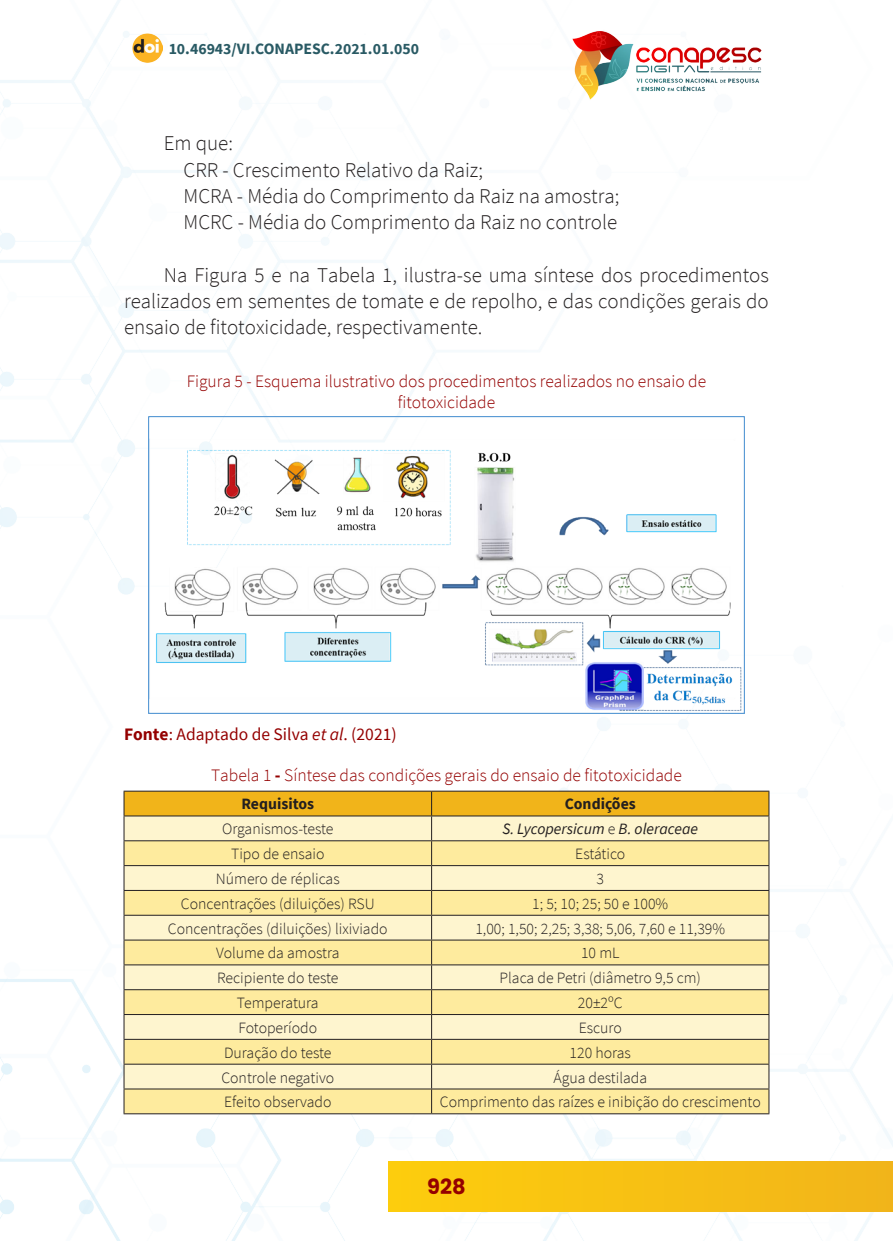
<style>
.page{position:relative;width:893px;height:1241px;background:#fff}
.page>*{position:absolute;margin:0;border:0;box-sizing:border-box;transform-origin:0 0}
._7_CORPO{font:300 21px/26.2px "Source Sans Pro";color:#231f20;text-align:justify}
.t1{font:700 21px "Poppins";color:#940000}
._12_LEGENDAS{font:300 17.5px/21px "Source Sans Pro";color:#940000;text-align:center}
._13_FONTES{font:17.5px "Source Sans Pro";color:#940000}
._16_TABELA_CELULAS{font:300 15.75px "Source Sans Pro";color:#231f20}
.t2{font:700 15.75px "Source Sans Pro";color:#295a64}
._16_TABELA_CELULAS-2{font:italic 15.75px "Source Sans Pro";color:#231f20}
._16_TABELA_CELULAS-3{font:700 15.75px "Source Sans Pro";color:#231f20}
.s1{font-weight:700}
.s2{font-style:italic}
.s3{font-weight:300;font-style:normal}
</style>
<div class="page">
<div style="left:389px;top:1161px;width:504px;height:49px;background:#f7c113"></div>
<img style="left:572px;top:31px;width:190px;height:69px">
<img style="left:132px;top:33px;width:30px;height:30px">
<img style="left:149px;top:417px;width:595px;height:296px">
<hr style="left:124px;top:790px;width:308px;height:1px;background:#231f20">
<hr style="left:432px;top:790px;width:337px;height:1px;background:#231f20">
<svg style="left:124px;top:791px;width:645px;height:322px;background:#f3e2a4"></svg>
<hr style="left:124px;top:1113px;width:308px;height:1px;background:#231f20">
<hr style="left:432px;top:1113px;width:337px;height:1px;background:#231f20">
<p class="t2" style="left:169px;top:38px;width:252px">10.46943/VI.CONAPESC.2021.01.050</p>
<p class="_7_CORPO" style="left:164px;top:130px;width:71px">Em que:</p>
<p class="_7_CORPO" style="left:184px;top:156px;width:301px">CRR - Crescimento Relativo da Raiz;</p>
<p class="_7_CORPO" style="left:184px;top:183px;width:437px">MCRA - Média do Comprimento da Raiz na amostra;</p>
<p class="_7_CORPO" style="left:184px;top:209px;width:435px">MCRC - Média do Comprimento da Raiz no controle</p>
<p class="_7_CORPO" style="left:124px;top:261px;width:646px;text-indent:40px">Na Figura 5 e na Tabela 1, ilustra-se uma síntese dos procedimentos realizados em sementes de tomate e de repolho, e das condições gerais do ensaio de fitotoxicidade, respectivamente.</p>
<p class="_12_LEGENDAS" style="left:187px;top:370px;width:521px">Figura 5 - Esquema ilustrativo dos procedimentos realizados no ensaio de fitotoxicidade</p>
<p class="_13_FONTES" style="left:124px;top:722px;width:274px"><span class="s1">Fonte</span>: Adaptado de Silva <span class="s2">et al</span>. (2021)</p>
<p class="_12_LEGENDAS" style="left:211px;top:764px;width:472px">Tabela 1 <span class="s1">-</span> Síntese das condições gerais do ensaio de fitotoxicidade</p>
<p class="_16_TABELA_CELULAS-3" style="left:241px;top:793px;width:74px">Requisitos</p>
<p class="_16_TABELA_CELULAS-3" style="left:565px;top:793px;width:73px">Condições</p>
<p class="_16_TABELA_CELULAS" style="left:222px;top:819px;width:113px">Organismos-teste</p>
<p class="_16_TABELA_CELULAS-2" style="left:502px;top:818px;width:197px">S. Lycopersicum <span class="s3">e</span> B. oleraceae</p>
<p class="_16_TABELA_CELULAS" style="left:231px;top:844px;width:95px">Tipo de ensaio</p>
<p class="_16_TABELA_CELULAS" style="left:575px;top:844px;width:52px">Estático</p>
<p class="_16_TABELA_CELULAS" style="left:216px;top:868px;width:125px">Número de réplicas</p>
<p class="_16_TABELA_CELULAS" style="left:596px;top:868px;width:9px">3</p>
<p class="_16_TABELA_CELULAS" style="left:181px;top:893px;width:195px">Concentrações (diluições) RSU</p>
<p class="_16_TABELA_CELULAS" style="left:532px;top:893px;width:137px">1; 5; 10; 25; 50 e 100%</p>
<p class="_16_TABELA_CELULAS" style="left:168px;top:918px;width:221px">Concentrações (diluições) lixiviado</p>
<p class="_16_TABELA_CELULAS" style="left:475px;top:918px;width:251px">1,00; 1,50; 2,25; 3,38; 5,06, 7,60 e 11,39%</p>
<p class="_16_TABELA_CELULAS" style="left:216px;top:943px;width:125px">Volume da amostra</p>
<p class="_16_TABELA_CELULAS" style="left:581px;top:943px;width:40px">10 mL</p>
<p class="_16_TABELA_CELULAS" style="left:217px;top:968px;width:123px">Recipiente do teste</p>
<p class="_16_TABELA_CELULAS" style="left:500px;top:968px;width:203px">Placa de Petri (diâmetro 9,5 cm)</p>
<p class="_16_TABELA_CELULAS" style="left:237px;top:992px;width:83px">Temperatura</p>
<p class="_16_TABELA_CELULAS" style="left:578px;top:992px;width:46px">20±2ºC</p>
<p class="_16_TABELA_CELULAS" style="left:238px;top:1017px;width:80px">Fotoperíodo</p>
<p class="_16_TABELA_CELULAS" style="left:579px;top:1017px;width:45px">Escuro</p>
<p class="_16_TABELA_CELULAS" style="left:224px;top:1042px;width:109px">Duração do teste</p>
<p class="_16_TABELA_CELULAS" style="left:570px;top:1042px;width:63px">120 horas</p>
<p class="_16_TABELA_CELULAS" style="left:221px;top:1067px;width:114px">Controle negativo</p>
<p class="_16_TABELA_CELULAS" style="left:553px;top:1067px;width:95px">Água destilada</p>
<p class="_16_TABELA_CELULAS" style="left:224px;top:1092px;width:109px">Efeito observado</p>
<p class="_16_TABELA_CELULAS" style="left:440px;top:1092px;width:322px">Comprimento das raízes e inibição do crescimento</p>
<h1 class="t1" style="left:427px;top:1173px;width:40px">928</h1>
</div>
